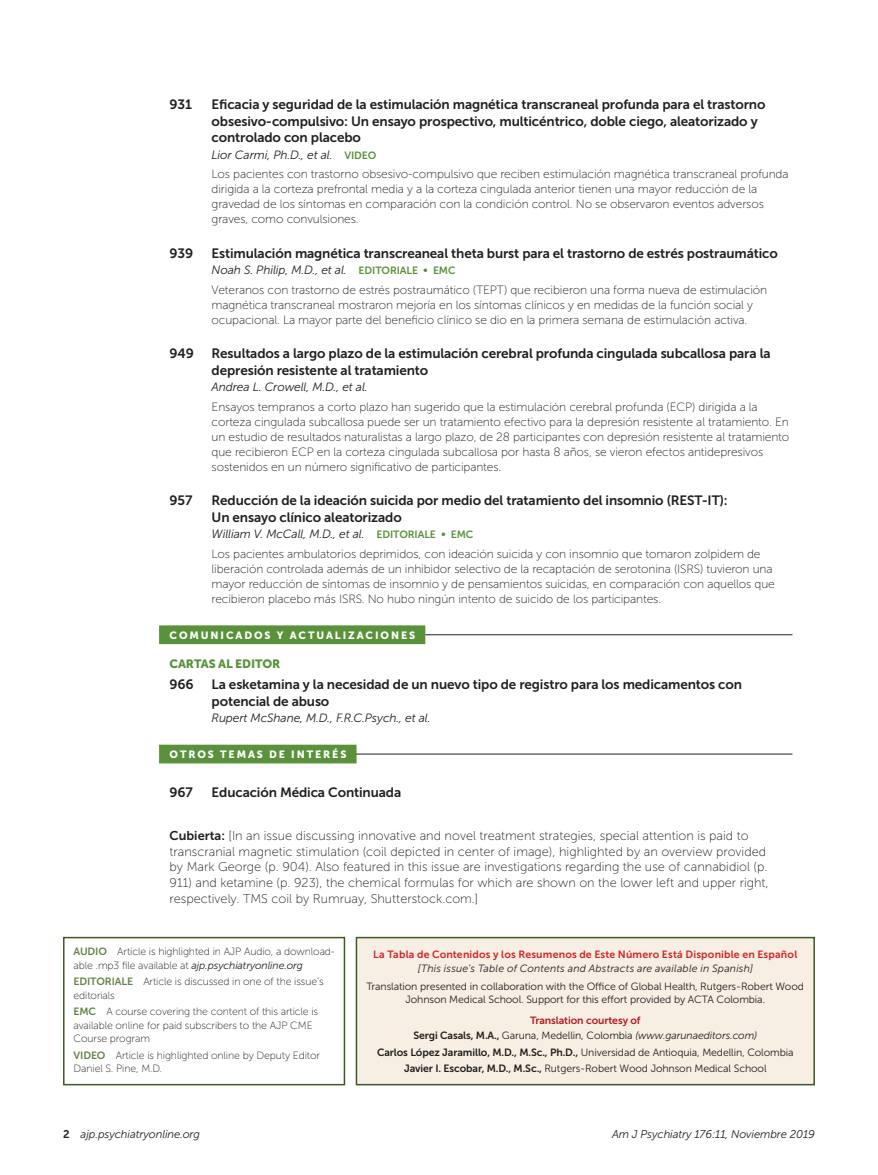
<style>
.page{position:relative;width:878px;height:1175px;background:#fff}
.page>*{position:absolute;margin:0;border:0;box-sizing:border-box;transform-origin:0 0}
.t1{font:13.5px/16.5px "Museo Sans 700";letter-spacing:-.01em;color:#231f20}
.t2{font:12.75px/15.8px "Museo Sans 100";color:#231f20}
.t3{font:12px/15px "Museo Sans 100";letter-spacing:-.01em;color:#231f20}
.t4{font:italic 12px "Museo Sans 300";letter-spacing:-.01em;color:#231f20}
.t5{font:12px "Museo Sans 900";letter-spacing:-.01em;color:#59923a}
.t6{font:italic 11.25px "Museo Sans 300";letter-spacing:-.01em;color:#231f20}
.t7{font:10.5px/16.5px "Museo Sans 300";letter-spacing:-.01em;color:#231f20;text-align:center}
.t8{font:10.5px/13.5px "Museo Sans 100";letter-spacing:-.01em;color:#231f20}
.t9{font:10.5px "Museo Sans 700";letter-spacing:.02em;color:#d1232a}
.t10{font:italic 10.5px "Museo Sans 300";letter-spacing:.01em;color:#231f20}
.t11{font:italic 10.5px "Museo Sans 300";letter-spacing:-.01em;color:#231f20}
.t12{font:10.5px "Museo Sans 900";letter-spacing:.18em;color:#fff}
.t13{font:10.5px "Museo Sans 700";letter-spacing:-.01em;color:#b61c20}
.s1{font-family:"Museo Sans 700";font-style:normal;font-size:10.5px;color:#59923a}
.s2{font-family:"Museo Sans 700"}
.s3{font-family:"Museo Sans 700";color:#65824a}
.s4{font-family:"Museo Sans 100";font-style:normal}
.s5{font-style:italic}
.s6{font-family:"Museo Sans 700";font-style:normal}
</style>
<div class="page">
<div style="left:63px;top:936px;width:282px;height:149px;border:2px solid #3f5826"></div>
<div style="left:356px;top:937px;width:458px;height:147px;background:#f7efe4"></div>
<div style="left:356px;top:936px;width:458px;height:149px;border:2px solid #3f5826"></div>
<div style="left:159px;top:625px;width:266px;height:19px;background:#59923a"></div>
<hr style="left:425px;top:634px;width:367px;height:1px;background:#231f20">
<div style="left:159px;top:744px;width:197px;height:19px;background:#59923a"></div>
<hr style="left:356px;top:753px;width:436px;height:1px;background:#231f20">
<p class="t1" style="left:170px;top:96px;width:24px">931</p>
<p class="t1" style="left:211px;top:96px;width:555px">Eficacia y seguridad de la estimulación magnética transcraneal profunda para el trastorno obsesivo-compulsivo: Un ensayo prospectivo, multicéntrico, doble ciego, aleatorizado y controlado con placebo</p>
<p class="t4" style="left:212px;top:148px;width:166px">Lior Carmi, Ph.D., et al. <span class="s1">VIDEO</span></p>
<p class="t3" style="left:212px;top:167px;width:578px">Los pacientes con trastorno obsesivo-compulsivo que reciben estimulación magnética transcraneal profunda dirigida a la corteza prefrontal media y a la corteza cingulada anterior tienen una mayor reducción de la gravedad de los síntomas en comparación con la condición control. No se observaron eventos adversos graves, como convulsiones.</p>
<p class="t1" style="left:170px;top:245px;width:25px">939</p>
<p class="t1" style="left:211px;top:245px;width:567px">Estimulación magnética transcreaneal theta burst para el trastorno de estrés postraumático</p>
<p class="t4" style="left:212px;top:264px;width:245px">Noah S. Philip, M.D., et al. <span class="s1">EDITORIALE • EMC</span></p>
<p class="t3" style="left:212px;top:282px;width:557px">Veteranos con trastorno de estrés postraumático (TEPT) que recibieron una forma nueva de estimulación magnética transcraneal mostraron mejoría en los síntomas clínicos y en medidas de la función social y ocupacional. La mayor parte del beneficio clínico se dio en la primera semana de estimulación activa.</p>
<p class="t1" style="left:170px;top:345px;width:26px">949</p>
<p class="t1" style="left:211px;top:345px;width:560px">Resultados a largo plazo de la estimulación cerebral profunda cingulada subcallosa para la depresión resistente al tratamiento</p>
<p class="t4" style="left:212px;top:381px;width:158px">Andrea L. Crowell, M.D., et al.</p>
<p class="t3" style="left:212px;top:399px;width:579px">Ensayos tempranos a corto plazo han sugerido que la estimulación cerebral profunda (ECP) dirigida a la corteza cingulada subcallosa puede ser un tratamiento efectivo para la depresión resistente al tratamiento. En un estudio de resultados naturalistas a largo plazo, de 28 participantes con depresión resistente al tratamiento que recibieron ECP en la corteza cingulada subcallosa por hasta 8 años, se vieron efectos antidepresivos sostenidos en un número significativo de participantes.</p>
<p class="t1" style="left:170px;top:492px;width:24px">957</p>
<p class="t1" style="left:211px;top:492px;width:517px">Reducción de la ideación suicida por medio del tratamiento del insomnio (REST-IT):<br>Un ensayo clínico aleatorizado</p>
<p class="t4" style="left:212px;top:528px;width:263px">William V. McCall, M.D., et al. <span class="s1">EDITORIALE • EMC</span></p>
<p class="t3" style="left:212px;top:546px;width:564px">Los pacientes ambulatorios deprimidos, con ideación suicida y con insomnio que tomaron zolpidem de liberación controlada además de un inhibidor selectivo de la recaptación de serotonina (ISRS) tuvieron una mayor reducción de síntomas de insomnio y de pensamientos suicidas, en comparación con aquellos que recibieron placebo más ISRS. No hubo ningún intento de suicido de los participantes.</p>
<p class="t12" style="left:170px;top:629px;width:247px">COMUNICADOS Y ACTUALIZACIONES</p>
<p class="t5" style="left:170px;top:657px;width:112px">CARTAS AL EDITOR</p>
<p class="t1" style="left:170px;top:676px;width:26px">966</p>
<p class="t1" style="left:211px;top:676px;width:532px">La esketamina y la necesidad de un nuevo tipo de registro para los medicamentos con potencial de abuso</p>
<p class="t4" style="left:212px;top:711px;width:220px">Rupert McShane, M.D., F.R.C.Psych., et al.</p>
<p class="t12" style="left:170px;top:748px;width:178px">OTROS TEMAS DE INTERÉS</p>
<p class="t1" style="left:170px;top:784px;width:25px">967</p>
<p class="t1" style="left:211px;top:784px;width:191px">Educación Médica Continuada</p>
<p class="t2" style="left:170px;top:828px;width:600px"><span class="s2">Cubierta:</span> [In an issue discussing innovative and novel treatment strategies, special attention is paid to transcranial magnetic stimulation (coil depicted in center of image), highlighted by an overview provided by Mark George (p. 904). Also featured in this issue are investigations regarding the use of cannabidiol (p.<br>911) and ketamine (p. 923), the chemical formulas for which are shown on the lower left and upper right, respectively. TMS coil by Rumruay, Shutterstock.com.]</p>
<p class="t8" style="left:74px;top:945px;width:263px"><span class="s3">AUDIO</span> Article is highlighted in AJP Audio, a download-</p>
<p class="t11" style="left:74px;top:959px;width:231px"><span class="s4">able .mp3 file available at</span> ajp.psychiatryonline.org</p>
<p class="t8" style="left:74px;top:975px;width:251px"><span class="s3">EDITORIALE</span> Article is discussed in one of the issue’s editorials</p>
<p class="t8" style="left:74px;top:1005px;width:246px"><span class="s3">EMC</span> A course covering the content of this article is available online for paid subscribers to the AJP CME<br>Course program</p>
<p class="t8" style="left:74px;top:1048px;width:248px"><span class="s3">VIDEO</span> Article is highlighted online by Deputy Editor<br>Daniel S. Pine, M.D.</p>
<p class="t9" style="left:373px;top:948px;width:425px">La Tabla de Contenidos y los Resumenos de Este Número Está Disponible en Español</p>
<p class="t10" style="left:417px;top:962px;width:337px">[This issue’s Table of Contents and Abstracts are available in Spanish]</p>
<p class="t7" style="left:366px;top:979px;width:439px;line-height:13.5px">Translation presented in collaboration with the Office of Global Health, Rutgers-Robert Wood<br>Johnson Medical School. Support for this effort provided by ACTA Colombia.</p>
<p class="t13" style="left:530px;top:1014px;width:112px">Translation courtesy of</p>
<p class="t7" style="left:377px;top:1027px;width:418px"><span class="s2">Sergi Casals, M.A.,</span> Garuna, Medellin, Colombia <span class="s5">(www.garunaeditors.com)<br></span><span class="s2">Carlos López Jaramillo, M.D., M.Sc., Ph.D.,</span> Universidad de Antioquia, Medellin, Colombia<br><span class="s2">Javier I. Escobar, M.D., M.Sc.,</span> Rutgers-Robert Wood Johnson Medical School</p>
<p class="t6" style="left:63px;top:1128px;width:139px"><span class="s6">2</span> ajp.psychiatryonline.org</p>
<p class="t6" style="left:612px;top:1128px;width:204px">Am J Psychiatry 176:11, Noviembre 2019</p>
</div>
